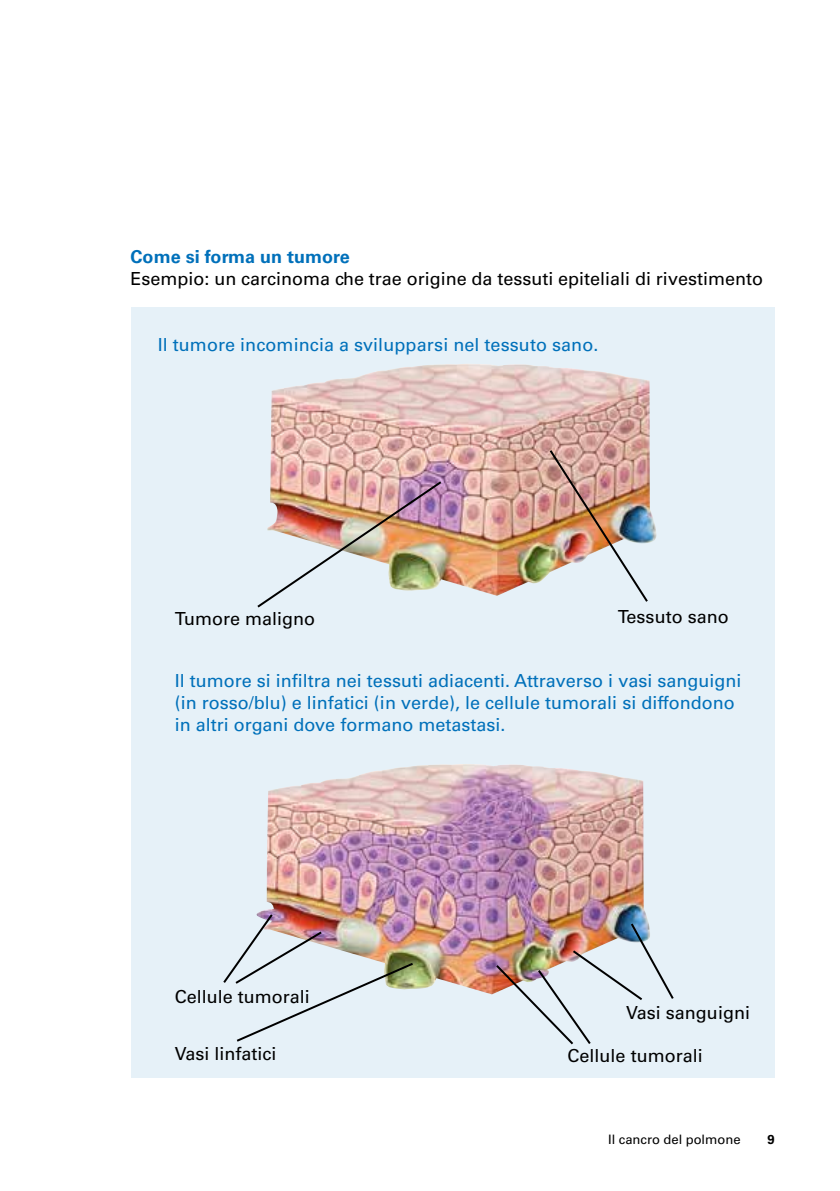
<style>
.page{position:relative;width:840px;height:1191px;background:#fff}
.page>*{position:absolute;margin:0;border:0;box-sizing:border-box;transform-origin:0 0}
.t1{font:18px/22px "Univers LT Std";color:#0070ba}
.t2{font:18px "Univers LT Std";color:#000}
.t3{font:700 18px "Univers LT Std";letter-spacing:.005em;color:#0070ba}
.t4{font:13px "Univers LT Std";color:#000}
.t5{font:700 13px "Univers LT Std";color:#000}
</style>
<div class="page">
<div style="left:131px;top:307px;width:643px;height:770px;background:#e6f1f8"></div>
<img style="left:270px;top:364px;width:386px;height:232px">
<img style="left:260px;top:764px;width:388px;height:230px">
<img style="left:257px;top:479px;width:186px;height:129px">
<img style="left:223px;top:912px;width:192px;height:130px">
<img style="left:494px;top:921px;width:180px;height:124px">
<img style="left:547px;top:448px;width:102px;height:154px">
<p class="t3" style="left:130px;top:246px;width:221px">Come si forma un tumore</p>
<p class="t2" style="left:130px;top:268px;width:634px">Esempio: un carcinoma che trae origine da tessuti epiteliali di rivestimento</p>
<p class="t1" style="left:158px;top:334px;width:442px">Il tumore incomincia a svilupparsi nel tessuto sano.</p>
<p class="t2" style="left:175px;top:608px;width:142px">Tumore maligno</p>
<p class="t2" style="left:617px;top:605px;width:112px">Tessuto sano</p>
<p class="t1" style="left:175px;top:669px;width:568px">Il tumore si infiltra nei tessuti adiacenti. Attraverso i vasi sanguigni (in rosso/blu) e linfatici (in verde), le cellule tumorali si diffondono in altri organi dove formano metastasi.</p>
<p class="t2" style="left:175px;top:986px;width:137px">Cellule tumorali</p>
<p class="t2" style="left:175px;top:1043px;width:103px">Vasi linfatici</p>
<p class="t2" style="left:626px;top:1001px;width:125px">Vasi sanguigni</p>
<p class="t2" style="left:567px;top:1045px;width:137px">Cellule tumorali</p>
<p class="t4" style="left:607px;top:1132px;width:134px">Il cancro del polmone</p>
<p class="t5" style="left:767px;top:1132px;width:9px">9</p>
</div>
